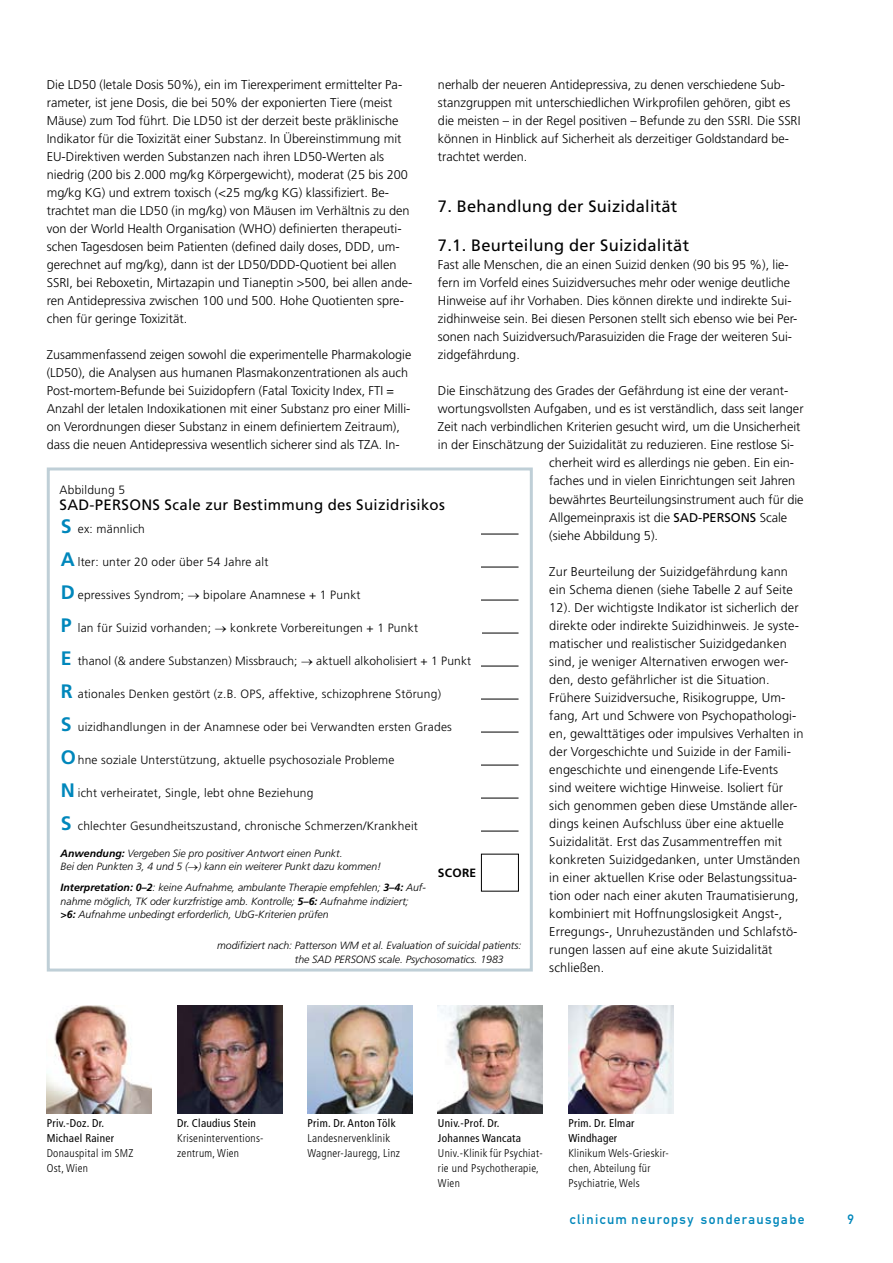
<style>
.page{position:relative;width:893px;height:1263px;background:#fff}
.page>*{position:absolute;margin:0;border:0;box-sizing:border-box;transform-origin:0 0}
.t1{font:16.5px "Frutiger LT Std";letter-spacing:.015em;color:#000}
.t2{font:15px "Frutiger LT Std";letter-spacing:.02em;color:#000}
.t3{font:13.5px "DIN Mittelschrift Std";letter-spacing:.1em;color:#0087bb}
.t4{font:300 12.75px/18px "Frutiger LT Std";color:#000}
.t5{font:300 12px "Frutiger LT Std";letter-spacing:.02em;color:#000}
.t6{font:700 12px "Frutiger LT Std";letter-spacing:.02em;color:#000}
.t7{font:300 condensed 11.25px/15px "Frutiger LT Std";letter-spacing:.025em;color:#000}
.t8{font:condensed 11.25px/15px "Frutiger LT Std";letter-spacing:.025em;color:#000}
.t9{font:italic 300 10.5px/13.5px "Frutiger LT Std";color:#000}
.s1{font-weight:400}
.s2{font-weight:700;font-size:19.5px;color:#0087bb}
.s3{font-weight:700}
</style>
<div class="page">
<div style="left:47px;top:467px;width:486px;height:504px;border:3px solid #bfcfd7"></div>
<hr style="left:149px;top:534px;width:370px;height:1px;background:#000">
<hr style="left:272px;top:567px;width:247px;height:1px;background:#000">
<hr style="left:364px;top:600px;width:155px;height:1px;background:#000">
<hr style="left:422px;top:633px;width:97px;height:1px;background:#000">
<hr style="left:475px;top:666px;width:44px;height:1px;background:#000">
<hr style="left:445px;top:699px;width:74px;height:1px;background:#000">
<hr style="left:456px;top:732px;width:63px;height:1px;background:#000">
<hr style="left:398px;top:765px;width:121px;height:1px;background:#000">
<hr style="left:317px;top:798px;width:202px;height:1px;background:#000">
<hr style="left:422px;top:831px;width:97px;height:1px;background:#000">
<div style="left:481px;top:854px;width:38px;height:37px;border:1px solid #000"></div>
<div style="left:146px;top:518px;width:335px;height:19px;background:#fff"></div>
<div style="left:269px;top:552px;width:212px;height:19px;background:#fff"></div>
<div style="left:364px;top:587px;width:117px;height:19px;background:#fff"></div>
<div style="left:419px;top:620px;width:62px;height:19px;background:#fff"></div>
<div style="left:472px;top:654px;width:9px;height:19px;background:#fff"></div>
<div style="left:444px;top:686px;width:37px;height:19px;background:#fff"></div>
<div style="left:454px;top:720px;width:27px;height:19px;background:#fff"></div>
<div style="left:396px;top:753px;width:85px;height:18px;background:#fff"></div>
<div style="left:315px;top:786px;width:166px;height:19px;background:#fff"></div>
<div style="left:420px;top:818px;width:61px;height:18px;background:#fff"></div>
<img style="left:47px;top:1005px;width:105px;height:108px">
<img style="left:177px;top:1005px;width:105px;height:108px">
<img style="left:308px;top:1005px;width:104px;height:108px">
<img style="left:438px;top:1005px;width:105px;height:108px">
<img style="left:568px;top:1005px;width:105px;height:108px">
<p class="t4" style="left:47px;top:76px;width:367px">Die LD50 (letale Dosis 50%), ein im Tierexperiment ermittelter Pa&shy;rameter, ist jene Dosis, die bei 50% der exponierten Tiere (meist Mäuse) zum Tod führt. Die LD50 ist der derzeit beste präklinische Indikator für die Toxizität einer Substanz. In Übereinstimmung mit EU-Direktiven werden Substanzen nach ihren LD50-Werten als niedrig (200 bis 2.000 mg/kg Körpergewicht), moderat (25 bis 200 mg/kg KG) und extrem toxisch (&lt;25 mg/kg KG) klassifiziert. Be&shy;trachtet man die LD50 (in mg/kg) von Mäusen im Verhältnis zu den von der World Health Organisation (WHO) definierten therapeuti&shy;schen Tagesdosen beim Patienten (defined daily doses, DDD, um&shy;gerechnet auf mg/kg), dann ist der LD50/DDD-Quotient bei allen SSRI, bei Reboxetin, Mirtazapin und Tianeptin &gt;500, bei allen ande&shy;ren Antidepressiva zwischen 100 und 500. Hohe Quotienten spre&shy;chen für geringe Toxizität.</p>
<p class="t4" style="left:47px;top:346px;width:366px">Zusammenfassend zeigen sowohl die experimentelle Pharmakologie (LD50), die Analysen aus humanen Plasmakonzentrationen als auch Post-mortem-Befunde bei Suizidopfern (Fatal Toxicity Index, FTI = Anzahl der letalen Indoxikationen mit einer Substanz pro einer Milli&shy;on Verordnungen dieser Substanz in einem definiertem Zeitraum), dass die neuen Antidepressiva wesentlich sicherer sind als TZA. In-</p>
<p class="t4" style="left:438px;top:76px;width:364px">nerhalb der neueren Antidepressiva, zu denen verschiedene Sub&shy;stanzgruppen mit unterschiedlichen Wirkprofilen gehören, gibt es die meisten – in der Regel positiven – Befunde zu den SSRI. Die SSRI können in Hinblick auf Sicherheit als derzeitiger Goldstandard be&shy;trachtet werden.</p>
<p class="t1" style="left:438px;top:197px;width:241px">7. Behandlung der Suizidalität</p>
<p class="t1" style="left:438px;top:236px;width:253px">7.1. Beurteilung der Suizidalität</p>
<p class="t4" style="left:438px;top:256px;width:361px">Fast alle Menschen, die an einen Suizid denken (90 bis 95 %), lie&shy;fern im Vorfeld eines Suizidversuches mehr oder wenige deutliche Hinweise auf ihr Vorhaben. Dies können direkte und indirekte Sui&shy;zidhinweise sein. Bei diesen Personen stellt sich ebenso wie bei Per&shy;sonen nach Suizidversuch/Parasuiziden die Frage der weiteren Sui&shy;zidgefährdung.</p>
<p class="t4" style="left:438px;top:382px;width:352px">Die Einschätzung des Grades der Gefährdung ist eine der verant-</p>
<p class="t4" style="left:438px;top:400px;width:367px">wortungsvollsten Aufgaben, und es ist verständlich, dass seit langer</p>
<p class="t4" style="left:438px;top:418px;width:364px">Zeit nach verbindlichen Kriterien gesucht wird, um die Unsicherheit</p>
<p class="t4" style="left:438px;top:436px;width:358px">in der Einschätzung der Suizidalität zu reduzieren. Eine restlose Si-</p>
<p class="t4" style="left:549px;top:454px;width:246px">cherheit wird es allerdings nie geben. Ein ein-</p>
<p class="t4" style="left:549px;top:472px;width:247px">faches und in vielen Einrichtungen seit Jahren</p>
<p class="t4" style="left:549px;top:490px;width:256px">bewährtes Beurteilungsins-trument auch für die</p>
<p class="t4" style="left:549px;top:508px;width:239px">Allgemeinpraxis ist die <span class="s1">SAD-PERSONS</span> Scale</p>
<p class="t4" style="left:549px;top:526px;width:110px">(siehe Abbildung 5).</p>
<p class="t4" style="left:549px;top:562px;width:256px">Zur Beurteilung der Suizidgefährdung kann ein Schema dienen (siehe Tabelle 2 auf Seite 12). Der wichtigste Indikator ist sicherlich der direkte oder indirekte Suizidhinweis. Je syste&shy;matischer und realistischer Suizidgedanken sind, je weniger Alternativen erwogen wer&shy;den, desto gefährlicher ist die Situation.<br>Frühere Suizidversuche, Risikogruppe, Um&shy;fang, Art und Schwere von Psychopathologi&shy;en, gewalttätiges oder impulsives Verhalten in der Vorgeschichte und Suizide in der Famili&shy;engeschichte und einengende Life-Events sind weitere wichtige Hinweise. Isoliert für sich genommen geben diese Umstände aller&shy;dings keinen Aufschluss über eine aktuelle Suizidalität. Erst das Zusammentreffen mit konkreten Suizidgedanken, unter Umständen in einer aktuellen Krise oder Belastungssitua&shy;tion oder nach einer akuten Traumatisierung, kombiniert mit Hoffnungslosigkeit Angst-, Erregungs-, Unruhezuständen und Schlafstö&shy;rungen lassen auf eine akute Suizidalität schließen.</p>
<p class="t5" style="left:60px;top:483px;width:67px">Abbildung 5</p>
<p class="t2" style="left:60px;top:496px;width:55px">SAD-Persons</p>
<p class="t2" style="left:165px;top:496px;width:282px">Scale zur Bestimmung des Suizidrisikos</p>
<p class="t5" style="left:61px;top:522px;width:86px"><span class="s2">S</span> ex: männlich</p>
<p class="t5" style="left:61px;top:555px;width:209px"><span class="s2">A</span> lter: unter 20 oder über 54 Jahre alt</p>
<p class="t5" style="left:61px;top:588px;width:301px"><span class="s2">D</span> epressives Syndrom; → bipolare Anamnese + 1 Punkt</p>
<p class="t5" style="left:61px;top:621px;width:359px"><span class="s2">P</span> lan für Suizid vorhanden; → konkrete Vorbereitungen + 1 Punkt</p>
<p class="t5" style="left:61px;top:654px;width:412px"><span class="s2">E</span> thanol (&amp; andere Substanzen) Missbrauch; → aktuell alkoholisiert + 1 Punkt</p>
<p class="t5" style="left:61px;top:687px;width:382px"><span class="s2">R</span> ationales Denken gestört (z.B. OPS, affektive, schizophrene Störung)</p>
<p class="t5" style="left:61px;top:720px;width:393px"><span class="s2">S</span> uizidhandlungen in der Anamnese oder bei Verwandten ersten Grades</p>
<p class="t5" style="left:61px;top:753px;width:335px"><span class="s2">O</span>hne soziale Unterstützung, aktuelle psychosoziale Probleme</p>
<p class="t5" style="left:61px;top:786px;width:254px"><span class="s2">N</span> icht verheiratet, Single, lebt ohne Beziehung</p>
<p class="t5" style="left:61px;top:819px;width:359px"><span class="s2">S</span> chlechter Gesundheitszustand, chronische Schmerzen/Krankheit</p>
<p class="t9" style="left:61px;top:847px;width:322px"><span class="s3">Anwendung:</span> Vergeben Sie pro positiver Antwort einen Punkt.<br>Bei den Punkten 3, 4 und 5 (→) kann ein weiterer Punkt dazu kommen!</p>
<p class="t9" style="left:61px;top:881px;width:367px"><span class="s3">Interpretation: 0–2</span>: keine Aufnahme, ambulante Therapie empfehlen; <span class="s3">3–4:</span> Auf&shy;nahme möglich, TK oder kurzfristige amb. Kontrolle; <span class="s3">5–6:</span> Aufnahme indiziert; <span class="s3">&gt;6:</span> Aufnahme unbedingt erforderlich, UbG-Kriterien prüfen</p>
<p class="t6" style="left:438px;top:866px;width:40px">SCORE</p>
<p class="t9" style="left:295px;top:939px;width:228px;text-indent:-78px">modifiziert nach: Patterson WM et al. Evaluation of suicidal patients: the SAD PERSONS scale. Psychosomatics. 1983</p>
<p class="t8" style="left:47px;top:1116px;width:69px">Priv.-Doz. Dr.<br>Michael Rainer</p>
<p class="t7" style="left:47px;top:1146px;width:88px">Donauspital im SMZ<br>Ost, Wien</p>
<p class="t8" style="left:177px;top:1116px;width:80px">Dr. Claudius Stein</p>
<p class="t7" style="left:177px;top:1131px;width:87px">Kriseninterventions&shy;zentrum, Wien</p>
<p class="t8" style="left:308px;top:1116px;width:90px">Prim. Dr. Anton Tölk</p>
<p class="t7" style="left:308px;top:1131px;width:94px">Landesnervenklinik<br>Wagner-Jauregg, Linz</p>
<p class="t8" style="left:438px;top:1116px;width:85px">Univ.-Prof. Dr.<br>Johannes Wancata</p>
<p class="t7" style="left:438px;top:1146px;width:105px">Univ.-Klinik für Psychiat&shy;rie und Psychotherapie,<br>Wien</p>
<p class="t8" style="left:568px;top:1116px;width:68px">Prim. Dr. Elmar<br>Windhager</p>
<p class="t7" style="left:568px;top:1146px;width:102px">Klinikum Wels-Grieskir&shy;chen, Abteilung für<br>Psychiatrie, Wels</p>
<p class="t3" style="left:570px;top:1211px;width:236px">clinicum neuropsy sonderausgabe</p>
</div>
